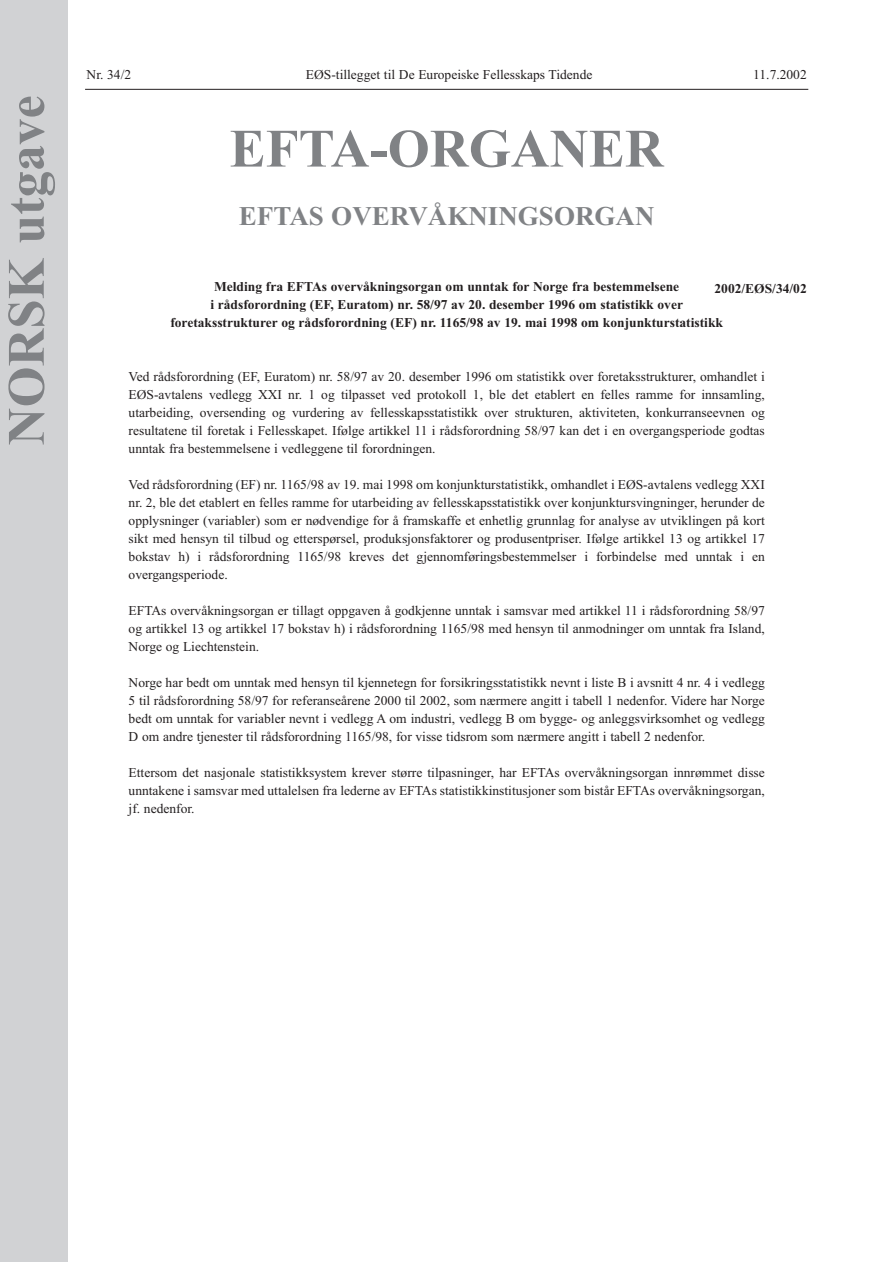
<style>
.page{position:relative;width:893px;height:1262px;background:#fff}
.page>*{position:absolute;margin:0;border:0;box-sizing:border-box;transform-origin:0 0}
.t1{font:700 54px "Times New Roman";color:#808285}
.t2{font:700 52.5px "Times New Roman";color:#808285}
.t3{font:700 27px "Times New Roman";color:#808285}
.t4{font:13.5px/18px "Times New Roman";color:#231f20;text-align:justify}
.t5{font:700 13.5px/18px "Times New Roman";color:#231f20;text-align:center}
</style>
<div class="page">
<hr style="left:85px;top:89px;width:723px;height:1px;background:#231f20">
<div style="left:0;top:0;width:68px;height:1261px;background:#d1d2d4"></div>
<h2 class="t2" style="left:9px;top:445px;width:351px;rotate:-90deg">NORSK utgave</h2>
<p class="t4" style="left:87px;top:67px;width:46px">Nr. 34/2</p>
<p class="t4" style="left:306px;top:67px;width:288px">EØS-tillegget til De Europeiske Fellesskaps Tidende</p>
<p class="t4" style="left:753px;top:67px;width:55px">11.7.2002</p>
<h1 class="t1" style="left:229px;top:131px;width:435px">EFTA-ORGANER</h1>
<h3 class="t3" style="left:239px;top:207px;width:417px">EFTAS OVERVÅKNINGSORGAN</h3>
<p class="t5" style="left:170px;top:279px;width:554px">Melding fra EFTAs overvåkningsorgan om unntak for Norge fra bestemmelsene<br>i rådsforordning (EF, Euratom) nr. 58/97 av 20. desember 1996 om statistikk over foretaksstrukturer og rådsforordning (EF) nr. 1165/98 av 19. mai 1998 om konjunkturstatistikk</p>
<p class="t5" style="left:714px;top:281px;width:94px">2002/EØS/34/02</p>
<p class="t4" style="left:129px;top:369px;width:637px">Ved rådsforordning (EF, Euratom) nr. 58/97 av 20. desember 1996 om statistikk over foretaksstrukturer, omhandlet i EØS-avtalens vedlegg XXI nr. 1 og tilpasset ved protokoll 1, ble det etablert en felles ramme for innsamling, utarbeiding, oversending og vurdering av fellesskapsstatistikk over strukturen, aktiviteten, konkurranseevnen og resultatene til foretak i Fellesskapet. Ifølge artikkel 11 i rådsforordning 58/97 kan det i en overgangsperiode godtas unntak fra bestemmelsene i vedleggene til forordningen.</p>
<p class="t4" style="left:129px;top:477px;width:637px">Ved rådsforordning (EF) nr. 1165/98 av 19. mai 1998 om konjunkturstatistikk, omhandlet i EØS-avtalens vedlegg XXI nr. 2, ble det etablert en felles ramme for utarbeiding av fellesskapsstatistikk over konjunktursvingninger, herunder de opplysninger (variabler) som er nødvendige for å framskaffe et enhetlig grunnlag for analyse av utviklingen på kort sikt med hensyn til tilbud og etterspørsel, produksjonsfaktorer og produsentpriser. Ifølge artikkel 13 og artikkel 17 bokstav h) i rådsforordning 1165/98 kreves det gjennomføringsbestemmelser i forbindelse med unntak i en overgangsperiode.</p>
<p class="t4" style="left:129px;top:603px;width:637px">EFTAs overvåkningsorgan er tillagt oppgaven å godkjenne unntak i samsvar med artikkel 11 i rådsforordning 58/97 og artikkel 13 og artikkel 17 bokstav h) i rådsforordning 1165/98 med hensyn til anmodninger om unntak fra Island, Norge og Liechtenstein.</p>
<p class="t4" style="left:129px;top:675px;width:637px">Norge har bedt om unntak med hensyn til kjennetegn for forsikringsstatistikk nevnt i liste B i avsnitt 4 nr. 4 i vedlegg 5 til rådsforordning 58/97 for referanseårene 2000 til 2002, som nærmere angitt i tabell 1 nedenfor. Videre har Norge bedt om unntak for variabler nevnt i vedlegg A om industri, vedlegg B om bygge- og anleggsvirksomhet og vedlegg D om andre tjenester til rådsforordning 1165/98, for visse tidsrom som nærmere angitt i tabell 2 nedenfor.</p>
<p class="t4" style="left:129px;top:765px;width:637px">Ettersom det nasjonale statistikksystem krever større tilpasninger, har EFTAs overvåkningsorgan innrømmet disse unntakene i samsvar med uttalelsen fra lederne av EFTAs statistikkinstitusjoner som bistår EFTAs overvåkningsorgan, jf. nedenfor.</p>
</div>
